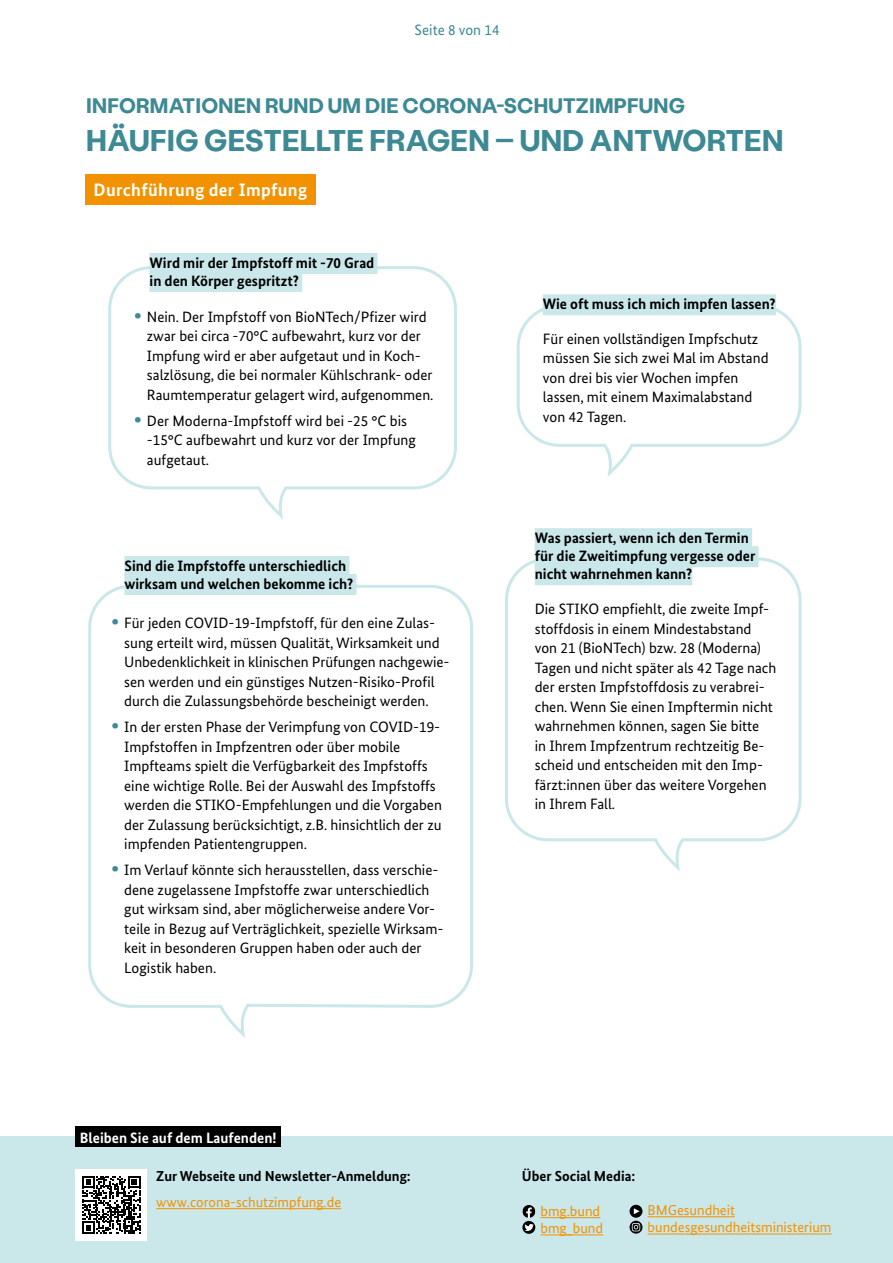
<style>
.page{position:relative;width:893px;height:1263px;background:#fff}
.page>*{position:absolute;margin:0;border:0;box-sizing:border-box;transform-origin:0 0}
.t1{font:700 30px "Stabil Grotesk";letter-spacing:.01em;color:#3d8994}
.t2{font:700 21px "Stabil Grotesk";letter-spacing:.01em;color:#3d8994}
.t3{font:700 18px "Bundes Sans";letter-spacing:.02em;color:#fff}
.t4{font:15px/19.5px "Bundes Sans";color:#000}
.t5{font:700 15px/18px "Bundes Sans";color:#000}
.t6{font:700 15px "Bundes Sans";color:#fff}
.t7{font:15px "Bundes Sans";color:#3d8994}
.t8{font:700 14.55px "Bundes Sans";color:#000}
.t9{font:14.4px/17.2px "Bundes Sans";color:#f39200}
.t10{font:700 14.4px "Bundes Sans";color:#000}
.s1{font-weight:700;font-size:19.5px;color:#3d8994}
</style>
<div class="page">
<div style="left:0;top:1137px;width:893px;height:126px;background:#cae7ea"></div>
<div style="left:75px;top:1127px;width:206px;height:20px;background:#000"></div>
<hr style="left:156px;top:1208px;width:185px;height:1px;background:#f39200">
<div style="left:75px;top:1169px;width:72px;height:72px;background:#fff"></div>
<svg style="left:82px;top:1176px;width:58px;height:58px"></svg>
<hr style="left:648px;top:1216px;width:87px;height:1px;background:#f39200">
<hr style="left:648px;top:1233px;width:183px;height:1px;background:#f39200">
<svg style="left:522px;top:1205px;width:13px;height:13px"></svg>
<svg style="left:522px;top:1221px;width:13px;height:13px"></svg>
<svg style="left:524px;top:1224px;width:10px;height:7px"></svg>
<div style="left:630px;top:1205px;width:12px;height:13px;background:#000;border-radius:50%"></div>
<svg style="left:634px;top:1208px;width:6px;height:6px"></svg>
<svg style="left:630px;top:1221px;width:12px;height:12px"></svg>
<svg style="left:632px;top:1223px;width:8px;height:8px"></svg>
<hr style="left:540px;top:1217px;width:60px;height:1px;background:#f39200">
<hr style="left:540px;top:1234px;width:63px;height:1px;background:#f39200">
<div style="left:85px;top:174px;width:231px;height:31px;background:#f39200"></div>
<svg style="left:108px;top:265px;width:349px;height:254px"></svg>
<div style="left:150px;top:253px;width:227px;height:21px;background:#cae7ea"></div>
<div style="left:150px;top:271px;width:152px;height:21px;background:#cae7ea"></div>
<svg style="left:505px;top:556px;width:297px;height:315px"></svg>
<div style="left:535px;top:528px;width:217px;height:21px;background:#cae7ea"></div>
<div style="left:535px;top:546px;width:223px;height:21px;background:#cae7ea"></div>
<div style="left:535px;top:564px;width:157px;height:21px;background:#cae7ea"></div>
<svg style="left:516px;top:303px;width:286px;height:174px"></svg>
<div style="left:543px;top:294px;width:233px;height:21px;background:#cae7ea"></div>
<svg style="left:88px;top:583px;width:385px;height:455px"></svg>
<div style="left:124px;top:556px;width:225px;height:21px;background:#cae7ea"></div>
<div style="left:124px;top:574px;width:232px;height:21px;background:#cae7ea"></div>
<p class="t7" style="left:415px;top:21px;width:86px">Seite 8 von 14</p>
<h2 class="t2" style="left:86px;top:91px;width:600px">INFORMATIONEN RUND UM DIE CORONA-SCHUTZIMPFUNG</h2>
<h1 class="t1" style="left:86px;top:120px;width:699px">HÄUFIG GESTELLTE FRAGEN – UND ANTWORTEN</h1>
<p class="t3" style="left:94px;top:179px;width:215px">Durchführung der Impfung</p>
<p class="t5" style="left:150px;top:254px;width:226px">Wird mir der Impfstoff mit -70 Grad in den Körper gespritzt?</p>
<p class="t4" style="left:147px;top:307px;width:288px;text-indent:-13px"><span class="s1">•</span> Nein. Der Impfstoff von BioNTech/Pfizer wird zwar bei circa -70°C aufbewahrt, kurz vor der Impfung wird er aber aufgetaut und in Koch&shy;salzlösung, die bei normaler Kühlschrank- oder Raumtemperatur gelagert wird, aufgenommen.</p>
<p class="t4" style="left:147px;top:411px;width:271px;text-indent:-13px"><span class="s1">•</span> Der Moderna-Impfstoff wird bei -25 °C bis -15°C aufbewahrt und kurz vor der Impfung aufgetaut.</p>
<p class="t5" style="left:124px;top:557px;width:230px">Sind die Impfstoffe unterschiedlich wirksam und welchen bekomme ich?</p>
<p class="t4" style="left:124px;top:613px;width:327px;text-indent:-13px"><span class="s1">•</span> Für jeden COVID-19-Impfstoff, für den eine Zulas&shy;sung erteilt wird, müssen Qualität, Wirksamkeit und Unbedenklichkeit in klinischen Prüfungen nachgewie&shy;sen werden und ein günstiges Nutzen-Risiko-Profil durch die Zulassungsbehörde bescheinigt werden.</p>
<p class="t4" style="left:124px;top:717px;width:319px;text-indent:-13px"><span class="s1">•</span> In der ersten Phase der Verimpfung von COVID-19- Impfstoffen in Impfzentren oder über mobile Impfteams spielt die Verfügbarkeit des Impfstoffs eine wichtige Rolle. Bei der Auswahl des Impfstoffs werden die STIKO-Empfehlungen und die Vorgaben der Zulassung berücksichtigt, z.B. hinsichtlich der zu impfenden Patientengruppen.</p>
<p class="t4" style="left:124px;top:860px;width:321px;text-indent:-13px"><span class="s1">•</span> Im Verlauf könnte sich herausstellen, dass verschie&shy;dene zugelassene Impfstoffe zwar unterschiedlich gut wirksam sind, aber möglicherweise andere Vor&shy;teile in Bezug auf Verträglichkeit, spezielle Wirksam&shy;keit in besonderen Gruppen haben oder auch der Logistik haben.</p>
<p class="t6" style="left:80px;top:1128px;width:198px">Bleiben Sie auf dem Laufenden!</p>
<p class="t10" style="left:156px;top:1167px;width:256px">Zur Webseite und Newsletter-Anmeldung:</p>
<p class="t9" style="left:156px;top:1193px;width:186px">www.corona-schutzimpfung.de</p>
<p class="t5" style="left:543px;top:295px;width:235px">Wie oft muss ich mich impfen lassen?</p>
<p class="t4" style="left:543px;top:328px;width:227px">Für einen vollständigen Impfschutz müssen Sie sich zwei Mal im Abstand von drei bis vier Wochen impfen lassen, mit einem Maximalabstand von 42 Tagen.</p>
<p class="t5" style="left:535px;top:529px;width:222px">Was passiert, wenn ich den Termin für die Zweitimpfung vergesse oder nicht wahrnehmen kann?</p>
<p class="t4" style="left:535px;top:599px;width:243px">Die STIKO empfiehlt, die zweite Impf&shy;stoffdosis in einem Mindestabstand von 21 (BioNTech) bzw. 28 (Moderna)<br>Tagen und nicht später als 42 Tage nach der ersten Impfstoffdosis zu verabrei&shy;chen. Wenn Sie einen Impftermin nicht wahrnehmen können, sagen Sie bitte<br>in Ihrem Impfzentrum rechtzeitig Be&shy;scheid und entscheiden mit den Imp&shy;färzt:innen über das weitere Vorgehen in Ihrem Fall.</p>
<p class="t8" style="left:522px;top:1167px;width:115px">Über Social Media:</p>
<p class="t9" style="left:540px;top:1202px;width:64px">bmg.bund bmg_bund</p>
<p class="t9" style="left:648px;top:1201px;width:185px">BMGesundheit bundesgesundheitsministerium</p>
</div>
